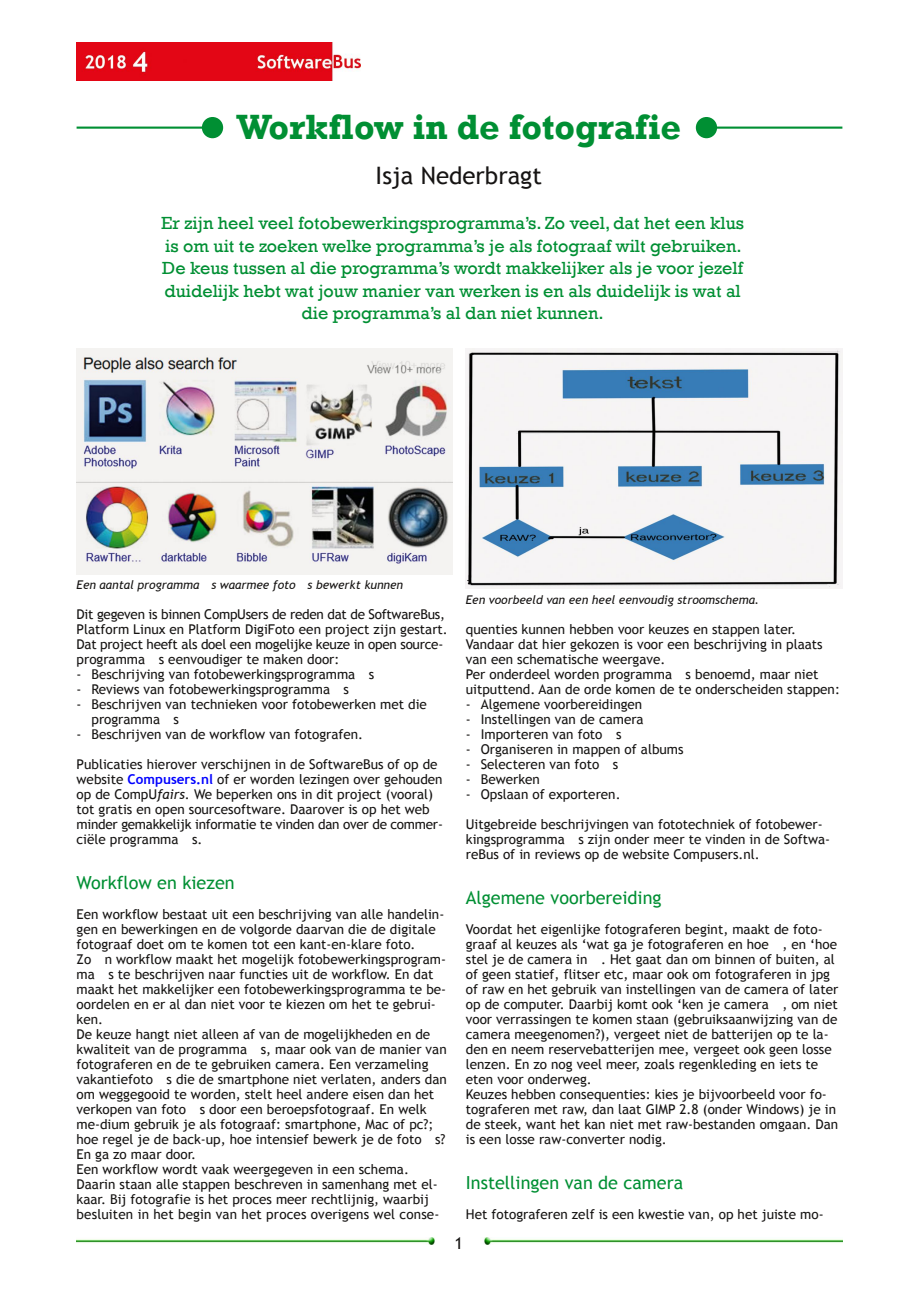
<style>
.page{position:relative;width:919px;height:1289px;background:#fff}
.page>*{position:absolute;margin:0;border:0;box-sizing:border-box;transform-origin:0 0}
.t1{font:700 36px "Rockwell";color:#008f33}
.t2{font:24px "Trebuchet MS";color:#161413}
.t3{font:18px/22.5px "Rockwell";color:#008f33;text-align:center}
.t4{font:18px "Trebuchet MS";color:#008f33}
.t5{font:16.5px "Trebuchet MS";color:#161413}
.t6{font:13.5px/15px "Trebuchet MS";color:#161413}
.t7{font:13.5px "Trebuchet MS";letter-spacing:-.02em;color:#161413}
.t8{font:italic 12px "Trebuchet MS";color:#161413}
.s1{font-weight:700;color:#00f}
.s2{font-style:italic}
</style>
<div class="page">
<img style="left:77px;top:43px;width:283px;height:38px">
<img style="left:77px;top:1237px;width:358px;height:7px">
<img style="left:484px;top:1237px;width:358px;height:7px">
<hr style="left:706px;top:126px;width:136px;height:3px;background:#008f33">
<div style="left:695px;top:117px;width:22px;height:21px;background:#008f33;border-radius:50%"></div>
<hr style="left:77px;top:126px;width:136px;height:3px;background:#008f33">
<div style="left:202px;top:117px;width:21px;height:21px;background:#008f33;border-radius:50%"></div>
<img style="left:77px;top:349px;width:376px;height:225px">
<img style="left:466px;top:349px;width:376px;height:239px">
<h1 class="t1" style="left:236px;top:105px;width:446px">Workflow in de fotografie</h1>
<h2 class="t2" style="left:375px;top:161px;width:168px">Isja Nederbragt</h2>
<p class="t3" style="left:161px;top:211px;width:584px">Er zijn heel veel fotobewerkingsprogramma’s. Zo veel, dat het een klus is om uit te zoeken welke programma’s je als fotograaf wilt gebruiken.<br>De keus tussen al die programma’s wordt makkelijker als je voor jezelf duidelijk hebt wat jouw manier van werken is en als duidelijk is wat al die programma’s al dan niet kunnen.</p>
<p class="t8" style="left:77px;top:577px;width:328px">Een aantal programma s waarmee foto s bewerkt kunnen</p>
<p class="t7" style="left:77px;top:606px;width:370px">Dit gegeven is binnen CompUsers de reden dat de SoftwareBus,</p>
<p class="t6" style="left:77px;top:621px;width:373px">Platform Linux en Platform DigiFoto een project zijn gestart.</p>
<p class="t7" style="left:77px;top:636px;width:368px">Dat project heeft als doel een mogelijke keuze in open source‐</p>
<p class="t6" style="left:77px;top:651px;width:264px">programma s eenvoudiger te maken door:</p>
<p class="t6" style="left:77px;top:666px;width:299px">‐ Beschrijving van fotobewerkingsprogramma s</p>
<p class="t6" style="left:77px;top:681px;width:274px">‐ Reviews van fotobewerkingsprogramma s</p>
<p class="t6" style="left:77px;top:696px;width:352px">‐ Beschrijven van technieken voor fotobewerken met die</p>
<p class="t6" style="left:91px;top:711px;width:89px">programma s</p>
<p class="t6" style="left:77px;top:726px;width:288px">‐ Beschrijven van de workflow van fotografen.</p>
<p class="t6" style="left:77px;top:756px;width:368px">Publicaties hierover verschijnen in de SoftwareBus of op de website <span class="s1">Compusers.nl</span> of er worden lezingen over gehouden op de CompU<span class="s2">fairs</span>. We beperken ons in dit project (vooral) tot gratis en open sourcesoftware. Daarover is op het web minder gemakkelijk informatie te vinden dan over de commer‐ ciële programma s.</p>
<h3 class="t4" style="left:77px;top:872px;width:159px">Workflow en kiezen</h3>
<p class="t6" style="left:77px;top:906px;width:372px">Een workflow bestaat uit een beschrijving van alle handelin‐ gen en bewerkingen en de volgorde daarvan die de digitale fotograaf doet om te komen tot een kant‐en‐klare foto.<br>Zo n workflow maakt het mogelijk fotobewerkingsprogram‐ ma s te beschrijven naar functies uit de workflow. En dat maakt het makkelijker een fotobewerkingsprogramma te be‐ oordelen en er al dan niet voor te kiezen om het te gebrui‐ ken.<br>De keuze hangt niet alleen af van de mogelijkheden en de kwaliteit van de programma s, maar ook van de manier van fotograferen en de te gebruiken camera. Een verzameling vakantiefoto s die de smartphone niet verlaten, anders dan om weggegooid te worden, stelt heel andere eisen dan het verkopen van foto s door een beroepsfotograaf. En welk me‐dium gebruik je als fotograaf: smartphone, Mac of pc?; hoe regel je de back‐up, hoe intensief bewerk je de foto s?<br>En ga zo maar door.<br>Een workflow wordt vaak weergegeven in een schema.<br>Daarin staan alle stappen beschreven in samenhang met el‐ kaar. Bij fotografie is het proces meer rechtlijnig, waarbij besluiten in het begin van het proces overigens wel conse‐</p>
<p class="t8" style="left:466px;top:592px;width:295px">Een voorbeeld van een heel eenvoudig stroomschema.</p>
<p class="t6" style="left:466px;top:621px;width:375px">quenties kunnen hebben voor keuzes en stappen later.<br>Vandaar dat hier gekozen is voor een beschrijving in plaats van een schematische weergave.<br>Per onderdeel worden programma s benoemd, maar niet uitputtend. Aan de orde komen de te onderscheiden stappen: ‐ Algemene voorbereidingen<br>‐ Instellingen van de camera<br>‐ Importeren van foto s<br>‐ Organiseren in mappen of albums<br>‐ Selecteren van foto s<br>‐ Bewerken<br>‐ Opslaan of exporteren.</p>
<p class="t6" style="left:466px;top:816px;width:366px">Uitgebreide beschrijvingen van fototechniek of fotobewer‐ kingsprogramma s zijn onder meer te vinden in de Softwa‐ reBus of in reviews op de website Compusers.nl.</p>
<h3 class="t4" style="left:466px;top:887px;width:197px">Algemene voorbereiding</h3>
<p class="t6" style="left:466px;top:921px;width:374px">Voordat het eigenlijke fotograferen begint, maakt de foto‐ graaf al keuzes als ‘wat ga je fotograferen en hoe , en ‘hoe stel je de camera in . Het gaat dan om binnen of buiten, al of geen statief, flitser etc, maar ook om fotograferen in jpg of raw en het gebruik van instellingen van de camera of later op de computer. Daarbij komt ook ‘ken je camera , om niet voor verrassingen te komen staan (gebruiksaanwijzing van de camera meegenomen?), vergeet niet de batterijen op te la‐ den en neem reservebatterijen mee, vergeet ook geen losse lenzen. En zo nog veel meer, zoals regenkleding en iets te eten voor onderweg.<br>Keuzes hebben consequenties: kies je bijvoorbeeld voor fo‐ tograferen met raw, dan laat GIMP 2.8 (onder Windows) je in de steek, want het kan niet met raw‐bestanden omgaan. Dan is een losse raw‐converter nodig.</p>
<h3 class="t4" style="left:466px;top:1172px;width:219px">Instellingen van de camera</h3>
<p class="t6" style="left:466px;top:1206px;width:359px">Het fotograferen zelf is een kwestie van, op het juiste mo‐</p>
<p class="t5" style="left:454px;top:1233px;width:10px">1</p>
</div>
